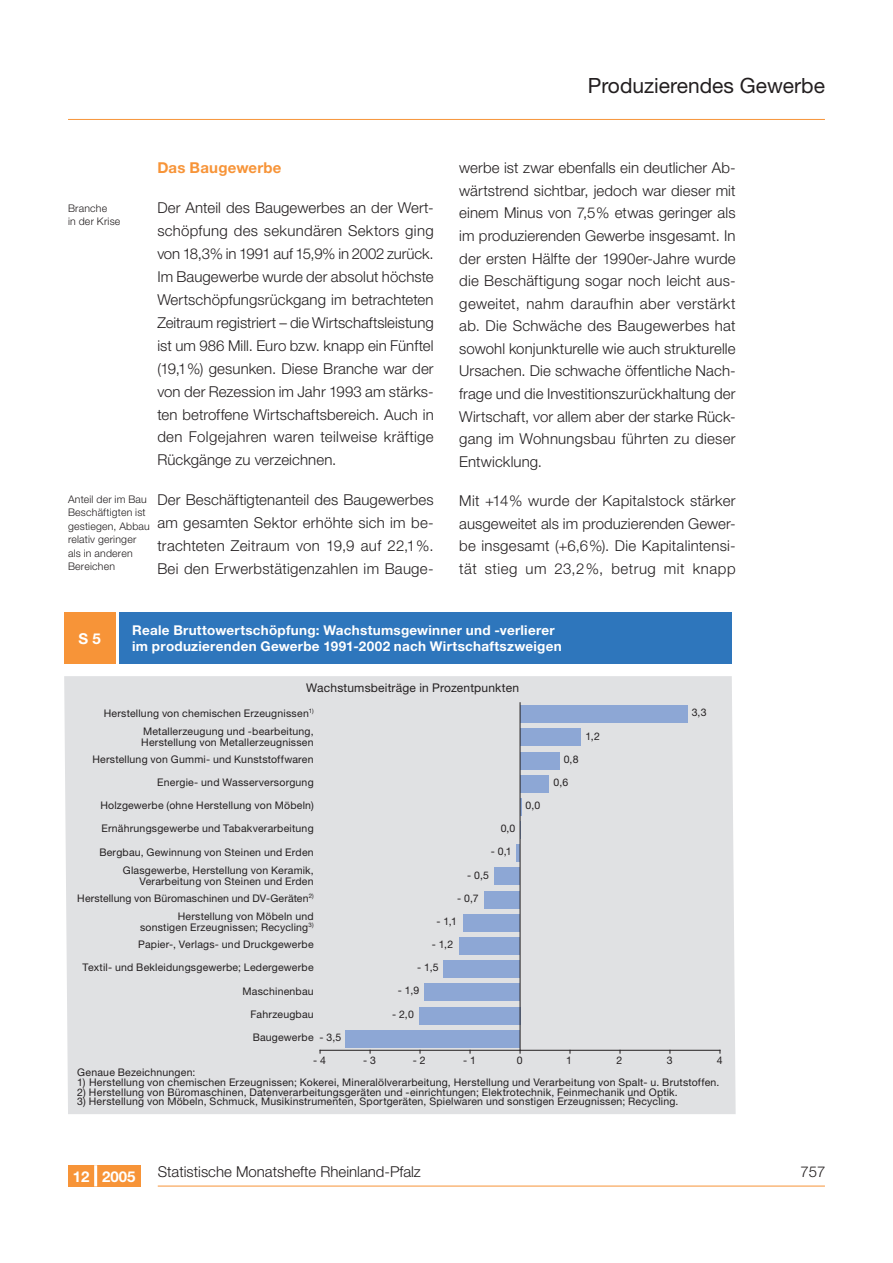
<style>
.page{position:relative;width:893px;height:1263px;background:#fff}
.page>*{position:absolute;margin:0;border:0;box-sizing:border-box;transform-origin:0 0}
.t1{font:21px "Helvetica Neue LT";color:#231f20}
.t2{font:300 15px/22.5px "Helvetica Neue LT";letter-spacing:.015em;color:#231f20;text-align:justify}
.t3{font:700 15px "Helvetica Neue LT";letter-spacing:.015em;color:#f79438}
.t4{font:700 15px "Helvetica Neue LT";color:#fff}
.t5{font:700 13.5px/16.2px "Helvetica Neue LT";letter-spacing:.02em;color:#fff}
.t6{font:12px "Helvetica Neue LT";letter-spacing:.015em;color:#231f20}
.t7{font:10.5px/18.6px "Helvetica Neue LT";letter-spacing:.02em;color:#231f20;text-align:right}
.t8{font:300 10.5px/13.5px "Helvetica Neue LT";letter-spacing:.02em;color:#231f20}
</style>
<div class="page">
<hr style="left:68px;top:119px;width:757px;height:1px;background:#f79438">
<div style="left:68px;top:1165px;width:72px;height:21px;background:#f79438"></div>
<hr style="left:94px;top:1165px;width:3px;height:21px;background:#fff">
<hr style="left:158px;top:1186px;width:667px;height:1px;background:#f79438">
<div style="left:64px;top:612px;width:51px;height:51px;background:#f79438"></div>
<div style="left:119px;top:612px;width:613px;height:51px;background:#2e76bc"></div>
<div style="left:64px;top:676px;width:672px;height:438px;background:#e0e1e3"></div>
<div style="left:520px;top:705px;width:167px;height:18px;background:#8da7d5"></div>
<div style="left:520px;top:728px;width:61px;height:18px;background:#8da7d5"></div>
<div style="left:520px;top:752px;width:39px;height:17px;background:#8da7d5"></div>
<div style="left:520px;top:775px;width:29px;height:18px;background:#8da7d5"></div>
<hr style="left:517px;top:844px;width:3px;height:18px;background:#8da7d5">
<div style="left:494px;top:867px;width:26px;height:18px;background:#8da7d5"></div>
<div style="left:484px;top:891px;width:36px;height:17px;background:#8da7d5"></div>
<div style="left:463px;top:914px;width:57px;height:18px;background:#8da7d5"></div>
<div style="left:459px;top:937px;width:61px;height:18px;background:#8da7d5"></div>
<div style="left:444px;top:960px;width:76px;height:18px;background:#8da7d5"></div>
<div style="left:425px;top:983px;width:95px;height:18px;background:#8da7d5"></div>
<div style="left:419px;top:1007px;width:101px;height:17px;background:#8da7d5"></div>
<div style="left:346px;top:1030px;width:174px;height:17px;background:#8da7d5"></div>
<hr style="left:320px;top:1050px;width:400px;height:1px;background:#231f20">
<hr style="left:520px;top:703px;width:1px;height:347px;background:#231f20">
<h1 class="t1" style="left:588px;top:73px;width:239px">Produzierendes Gewerbe</h1>
<p class="t8" style="left:68px;top:201px;width:54px">Branche<br>in der Krise</p>
<p class="t8" style="left:68px;top:492px;width:83px">Anteil der im Bau<br>Beschäftigten ist gestiegen, Abbau relativ geringer als in anderen<br>Bereichen</p>
<p class="t3" style="left:157px;top:159px;width:126px">Das Baugewerbe</p>
<p class="t2" style="left:157px;top:196px;width:278px;line-height:23px">Der Anteil des Baugewerbes an der Wert&shy;schöpfung des sekundären Sektors ging von 18,3% in 1991 auf 15,9% in 2002 zurück.<br>Im Baugewerbe wurde der absolut höchste Wertschöpfungsrückgang im betrachteten Zeitraum registriert – die Wirtschaftsleistung ist um 986 Mill. Euro bzw. knapp ein Fünftel (19,1%) gesunken. Diese Branche war der von der Rezession im Jahr 1993 am stärks&shy;ten betroffene Wirtschaftsbereich. Auch in den Folgejahren waren teilweise kräftige Rückgänge zu verzeichnen.</p>
<p class="t2" style="left:157px;top:488px;width:278px;line-height:23px">Der Beschäftigtenanteil des Baugewerbes am gesamten Sektor erhöhte sich im be&shy;trachteten Zeitraum von 19,9 auf 22,1%.<br>Bei den Erwerbstätigenzahlen im Bauge-</p>
<p class="t2" style="left:459px;top:156px;width:278px">werbe ist zwar ebenfalls ein deutlicher Ab&shy;wärtstrend sichtbar, jedoch war dieser mit einem Minus von 7,5% etwas geringer als im produzierenden Gewerbe insgesamt. In der ersten Hälfte der 1990er-Jahre wurde die Beschäftigung sogar noch leicht aus&shy;geweitet, nahm daraufhin aber verstärkt ab. Die Schwäche des Baugewerbes hat sowohl konjunkturelle wie auch strukturelle Ursachen. Die schwache öffentliche Nach&shy;frage und die Investitionszurückhaltung der Wirtschaft, vor allem aber der starke Rück&shy;gang im Wohnungsbau führten zu dieser Entwicklung.</p>
<p class="t2" style="left:459px;top:489px;width:278px">Mit +14% wurde der Kapitalstock stärker ausgeweitet als im produzierenden Ge-wer&shy;be insgesamt (+6,6%). Die Kapitalintensi&shy;tät stieg um 23,2%, betrug mit knapp</p>
<p class="t4" style="left:79px;top:629px;width:24px">S 5</p>
<p class="t5" style="left:132px;top:622px;width:431px">Reale Bruttowertschöpfung: Wachstumsgewinner und -verlierer im produzierenden Gewerbe 1991-2002 nach Wirtschaftszweigen</p>
<p class="t6" style="left:306px;top:681px;width:214px">Wachstumsbeiträge in Prozentpunkten</p>
<p class="t7" style="left:104px;top:703px;width:211px">Herstellung von chemischen Erzeugnissen<sup>1)<br></sup>Metallerzeugung und -bearbeitung,</p>
<p class="t7" style="left:92px;top:733px;width:223px;line-height:17.4px">Herstellung von Metallerzeugnissen<br>Herstellung von Gummi- und Kunststoffwaren</p>
<p class="t7" style="left:157px;top:773px;width:158px">Energie- und Wasserversorgung</p>
<p class="t7" style="left:100px;top:796px;width:215px">Holzgewerbe (ohne Herstellung von Möbeln)</p>
<p class="t7" style="left:101px;top:819px;width:214px">Ernährungsgewerbe und Tabakverarbeitung</p>
<p class="t7" style="left:99px;top:842px;width:216px">Bergbau, Gewinnung von Steinen und Erden<br>Glasgewerbe, Herstellung von Keramik,</p>
<p class="t7" style="left:77px;top:872px;width:238px;line-height:17.4px">Verarbeitung von Steinen und Erden<br>Herstellung von Büromaschinen und DV-Geräten<sup>2)</sup></p>
<p class="t7" style="left:140px;top:911px;width:175px;line-height:10.5px">Herstellung von Möbeln und sonstigen Erzeugnissen; Recycling<sup>3)</sup></p>
<p class="t7" style="left:138px;top:935px;width:177px">Papier-, Verlags- und Druckgewerbe</p>
<p class="t7" style="left:83px;top:958px;width:233px">Textil- und Bekleidungsgewerbe; Ledergewerbe</p>
<p class="t7" style="left:243px;top:981px;width:73px">Maschinenbau</p>
<p class="t7" style="left:251px;top:1004px;width:65px">Fahrzeugbau</p>
<p class="t7" style="left:253px;top:1028px;width:62px">Baugewerbe</p>
<p class="t7" style="left:77px;top:1062px;width:120px">Genaue Bezeichnungen:</p>
<p class="t7" style="left:77px;top:1072px;width:644px">1) Herstellung von chemischen Erzeugnissen; Kokerei, Mineralölverarbeitung, Herstellung und Verarbeitung von Spalt- u. Brutstoffen.</p>
<p class="t7" style="left:77px;top:1082px;width:602px">2) Herstellung von Büromaschinen, Datenverarbeitungsgeräten und -einrichtungen; Elektrotechnik, Feinmechanik und Optik.</p>
<p class="t7" style="left:77px;top:1092px;width:603px">3) Herstellung von Möbeln, Schmuck, Musikinstrumenten, Sportgeräten, Spielwaren und sonstigen Erzeugnissen; Recycling.</p>
<p class="t7" style="left:692px;top:703px;width:16px">3,3</p>
<p class="t7" style="left:585px;top:726px;width:16px">1,2</p>
<p class="t7" style="left:564px;top:749px;width:16px">0,8</p>
<p class="t7" style="left:553px;top:773px;width:16px">0,6</p>
<p class="t7" style="left:526px;top:796px;width:16px">0,0</p>
<p class="t7" style="left:501px;top:819px;width:16px">0,0</p>
<p class="t7" style="left:491px;top:842px;width:22px">- 0,1</p>
<p class="t7" style="left:467px;top:865px;width:23px">- 0,5</p>
<p class="t7" style="left:457px;top:888px;width:23px">- 0,7</p>
<p class="t7" style="left:436px;top:912px;width:22px">- 1,1</p>
<p class="t7" style="left:432px;top:935px;width:23px">- 1,2</p>
<p class="t7" style="left:417px;top:958px;width:23px">- 1,5</p>
<p class="t7" style="left:398px;top:981px;width:23px">- 1,9</p>
<p class="t7" style="left:392px;top:1004px;width:23px">- 2,0</p>
<p class="t7" style="left:319px;top:1027px;width:23px">- 3,5</p>
<p class="t7" style="left:313px;top:1050px;width:14px">- 4</p>
<p class="t7" style="left:363px;top:1050px;width:14px">- 3</p>
<p class="t7" style="left:413px;top:1050px;width:14px">- 2</p>
<p class="t7" style="left:463px;top:1050px;width:14px">- 1</p>
<p class="t7" style="left:517px;top:1050px;width:7px">0</p>
<p class="t7" style="left:566px;top:1050px;width:7px">1</p>
<p class="t7" style="left:616px;top:1050px;width:7px">2</p>
<p class="t7" style="left:667px;top:1050px;width:7px">3</p>
<p class="t7" style="left:717px;top:1050px;width:7px">4</p>
<p class="t4" style="left:73px;top:1167px;width:64px">12 2005</p>
<p class="t2" style="left:158px;top:1160px;width:265px">Statistische Monatshefte Rheinland-Pfalz</p>
<p class="t2" style="left:800px;top:1160px;width:27px">757</p>
</div>
